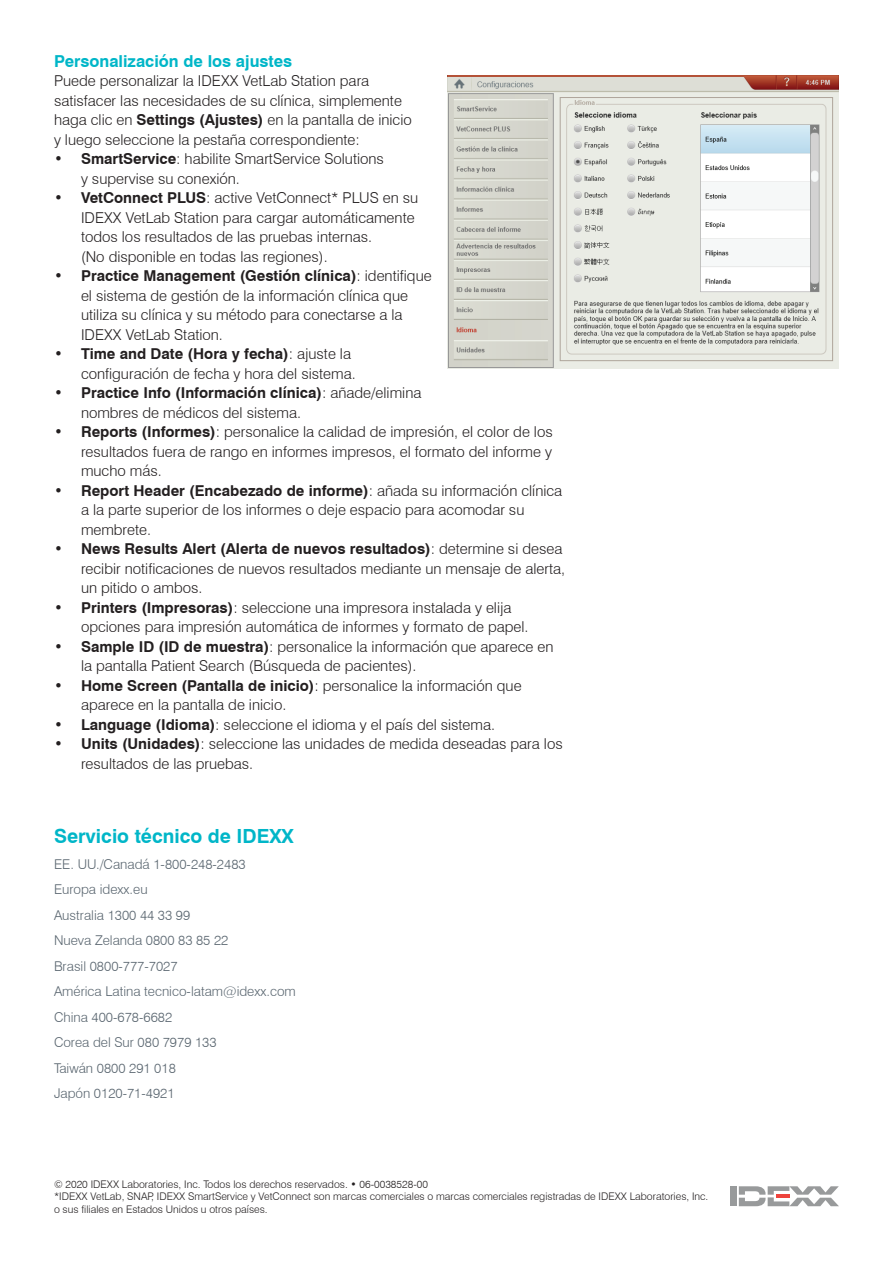
<style>
.page{position:relative;width:893px;height:1263px;background:#fff}
.page>*{position:absolute;margin:0;border:0;box-sizing:border-box;transform-origin:0 0}
.t1{font:700 19.5px "Swiss 721 BT";color:#00b6c8}
.t2{font:700 16.5px "Swiss 721 BT";color:#00b6c8}
.t3{font:300 15px/19.5px "Swiss 721 BT";color:#231f20}
.t4{font:300 13.5px/25.5px "Swiss 721 BT";color:#5a6670}
.t5{font:300 10.5px/12.6px "Swiss 721 BT";color:#231f20}
.s1{font-weight:700}
</style>
<div class="page">
<div style="left:730px;top:1186px;width:6px;height:20px;background:#989a9b"></div>
<svg style="left:739px;top:1186px;width:100px;height:20px"></svg>
<img style="left:447px;top:75px;width:392px;height:294px">
<p class="t2" style="left:54px;top:51px;width:240px">Personalización de los ajustes</p>
<p class="t3" style="left:54px;top:71px;width:359px">Puede personalizar la IDEXX VetLab Station para satisfacer las necesidades de su clínica, simplemente haga clic en <span class="s1">Settings (Ajustes)</span> en la pantalla de inicio y luego seleccione la pestaña correspondiente:</p>
<p class="t3" style="left:81px;top:149px;width:304px;text-indent:-27px"><span class="s1">• SmartService</span>: habilite SmartService Solutions y supervise su conexión.</p>
<p class="t3" style="left:81px;top:188px;width:339px;text-indent:-27px"><span class="s1">• VetConnect PLUS</span>: active VetConnect* PLUS en su IDEXX VetLab Station para cargar automáticamente todos los resultados de las pruebas internas.<br>(No disponible en todas las regiones).</p>
<p class="t3" style="left:81px;top:266px;width:352px;text-indent:-27px"><span class="s1">• Practice Management (Gestión clínica)</span>: identifique el sistema de gestión de la información clínica que utiliza su clínica y su método para conectarse a la IDEXX VetLab Station.</p>
<p class="t3" style="left:81px;top:344px;width:276px;text-indent:-27px"><span class="s1">• Time and Date (Hora y fecha)</span>: ajuste la configuración de fecha y hora del sistema.</p>
<p class="t3" style="left:81px;top:383px;width:342px;text-indent:-27px"><span class="s1">• Practice Info (Información clínica)</span>: añade/elimina nombres de médicos del sistema.</p>
<p class="t3" style="left:81px;top:422px;width:473px;text-align:justify;text-indent:-27px"><span class="s1">• Reports (Informes)</span>: personalice la calidad de impresión, el color de los resultados fuera de rango en informes impresos, el formato del informe y mucho más.</p>
<p class="t3" style="left:81px;top:480px;width:483px;text-indent:-27px"><span class="s1">• Report Header (Encabezado de informe)</span>: añada su información clínica a la parte superior de los informes o deje espacio para acomodar su membrete.</p>
<p class="t3" style="left:81px;top:539px;width:486px;text-indent:-27px"><span class="s1">• News Results Alert (Alerta de nuevos resultados)</span>: determine si desea recibir notificaciones de nuevos resultados mediante un mensaje de alerta, un pitido o ambos.</p>
<p class="t3" style="left:81px;top:597px;width:449px;text-indent:-27px"><span class="s1">• Printers (Impresoras)</span>: seleccione una impresora instalada y elija opciones para impresión automática de informes y formato de papel.</p>
<p class="t3" style="left:81px;top:636px;width:474px;text-indent:-27px"><span class="s1">• Sample ID (ID de muestra)</span>: personalice la información que aparece en la pantalla Patient Search (Búsqueda de pacientes).</p>
<p class="t3" style="left:81px;top:675px;width:442px;text-indent:-27px"><span class="s1">• Home Screen (Pantalla de inicio)</span>: personalice la información que aparece en la pantalla de inicio.</p>
<p class="t3" style="left:54px;top:714px;width:443px"><span class="s1">• Language (Idioma)</span>: seleccione el idioma y el país del sistema.</p>
<p class="t3" style="left:81px;top:734px;width:483px;text-indent:-27px"><span class="s1">• Units (Unidades)</span>: seleccione las unidades de medida deseadas para los resultados de las pruebas.</p>
<h1 class="t1" style="left:54px;top:825px;width:241px">Servicio técnico de IDEXX</h1>
<p class="t4" style="left:54px;top:851px;width:243px">EE. UU./Canadá 1-800-248-2483<br>Europa idexx.eu<br>Australia 1300 44 33 99<br>Nueva Zelanda 0800 83 85 22<br>Brasil 0800-777-7027<br>América Latina tecnico-latam@idexx.com<br>China 400-678-6682<br>Corea del Sur 080 7979 133<br>Taiwán 0800 291 018<br>Japón 0120-71-4921</p>
<p class="t5" style="left:54px;top:1178px;width:656px">© 2020 IDEXX Laboratories, Inc. Todos los derechos reservados. • 06-0038528-00<br>*IDEXX VetLab, SNAP, IDEXX SmartService y VetConnect son marcas comerciales o marcas comerciales registradas de IDEXX Laboratories, Inc. o sus filiales en Estados Unidos u otros países.</p>
</div>
